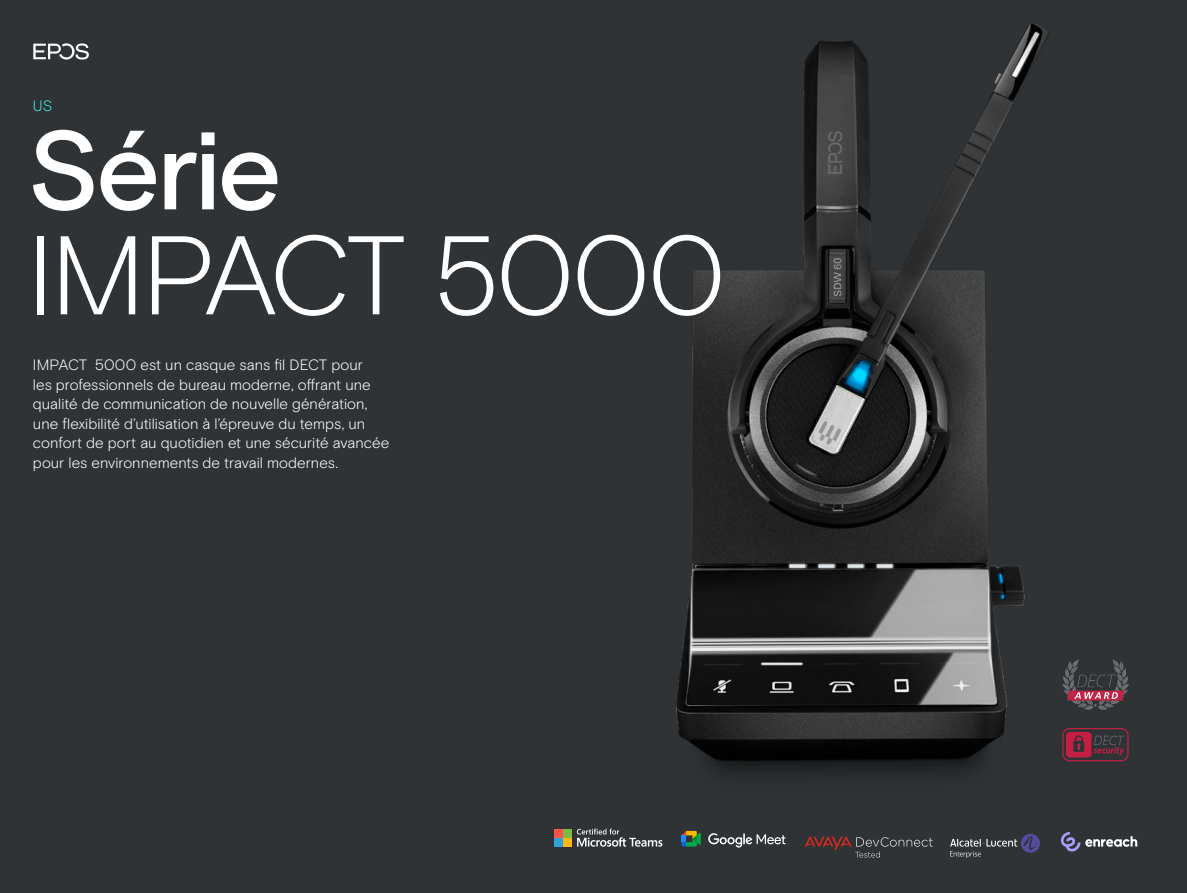
<style>
.page{position:relative;width:1187px;height:893px;background:#fff}
.page>*{position:absolute;margin:0;border:0;box-sizing:border-box;transform-origin:0 0}
.EPOS_headline_32_regular{font:300 111.45px "EPOS Basis";letter-spacing:-.03em;color:#fff}
.EPOS_headline_32_regular-2{font:500 111.45px "EPOS Basis";letter-spacing:-.03em;color:#fff}
.EPOS_bodytext{font:300 15px/19.5px "EPOS Basis";color:#fff}
.EPOS_bodytext-2{font:300 15px "EPOS Basis";color:#44ead6}
</style>
<div class="page">
<div style="left:0;top:0;width:1186px;height:893px;background:#303336"></div>
<svg style="left:33px;top:43px;width:56px;height:17px"></svg>
<svg style="left:708px;top:833px;width:77px;height:15px"></svg>
<svg style="left:681px;top:831px;width:19px;height:16px"></svg>
<svg style="left:1060px;top:832px;width:77px;height:20px"></svg>
<img style="left:676px;top:22px;width:453px;height:752px">
<svg style="left:1062px;top:659px;width:66px;height:51px"></svg>
<svg style="left:1062px;top:728px;width:66px;height:33px"></svg>
<div style="left:554px;top:829px;width:8px;height:8px;background:#ff5549"></div>
<div style="left:563px;top:829px;width:9px;height:8px;background:#7dba42"></div>
<div style="left:554px;top:838px;width:8px;height:8px;background:#33a1d9"></div>
<div style="left:563px;top:838px;width:9px;height:8px;background:#fcb812"></div>
<svg style="left:577px;top:828px;width:85px;height:19px"></svg>
<svg style="left:804px;top:837px;width:128px;height:21px"></svg>
<svg style="left:950px;top:834px;width:89px;height:24px"></svg>
<p class="EPOS_bodytext-2" style="left:33px;top:97px;width:21px">US</p>
<p class="EPOS_headline_32_regular-2" style="left:28px;top:105px;width:255px">Série</p>
<p class="EPOS_headline_32_regular" style="left:28px;top:210px;width:700px">IMPACT 5000</p>
<p class="EPOS_bodytext" style="left:33px;top:356px;width:358px">IMPACT 5000 est un casque sans fil DECT pour<br>les professionnels de bureau moderne, offrant une qualité de communication de nouvelle génération, une flexibilité d’utilisation à l’épreuve du temps, un confort de port au quotidien et une sécurité avancée pour les environnements de travail modernes.</p>
</div>
